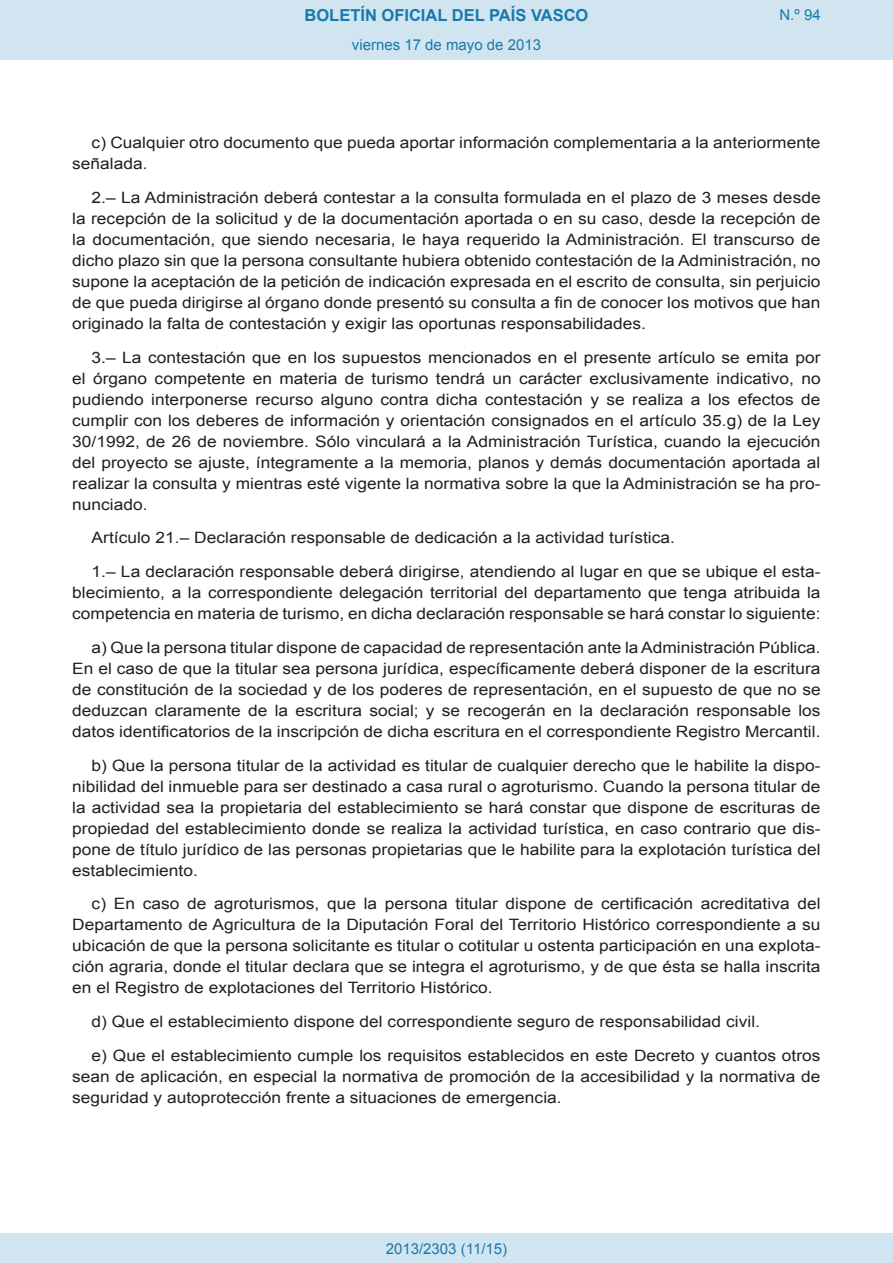
<style>
.page{position:relative;width:893px;height:1263px;background:#fff}
.page>*{position:absolute;margin:0;border:0;box-sizing:border-box;transform-origin:0 0}
.t1{font:700 16.5px "Arial";color:#1879ad}
.BOPVDetalle{font:15.6px/21px "Arial";color:#231f20;text-align:justify;scale:1.11 1}
.Paginacion_Centro{font:15px "Arial";color:#1879ad}
</style>
<div class="page">
<div style="left:0;top:0;width:893px;height:60px;background:#d0e5f0"></div>
<div style="left:0;top:1233px;width:893px;height:30px;background:#d0e5f0"></div>
<p class="t1" style="left:305px;top:4px;width:285px">BOLETÍN OFICIAL DEL PAÍS VASCO</p>
<p class="Paginacion_Centro" style="left:352px;top:35px;width:191px">viernes 17 de mayo de 2013</p>
<p class="Paginacion_Centro" style="left:779px;top:5px;width:43px">N.º 94</p>
<p class="BOPVDetalle" style="left:72px;top:132px;width:676px;text-indent:19px">c) Cualquier otro documento que pueda aportar información complementaria a la anteriormente señalada.</p>
<p class="BOPVDetalle" style="left:72px;top:187px;width:676px;text-indent:19px">2.– La Administración deberá contestar a la consulta formulada en el plazo de 3 meses desde la recepción de la solicitud y de la documentación aportada o en su caso, desde la recepción de la documentación, que siendo necesaria, le haya requerido la Administración. El transcurso de dicho plazo sin que la persona consultante hubiera obtenido contestación de la Administración, no supone la aceptación de la petición de indicación expresada en el escrito de consulta, sin perjuicio de que pueda dirigirse al órgano donde presentó su consulta a fin de conocer los motivos que han originado la falta de contestación y exigir las oportunas responsabilidades.</p>
<p class="BOPVDetalle" style="left:72px;top:347px;width:676px;text-indent:19px">3.– La contestación que en los supuestos mencionados en el presente artículo se emita por el órgano competente en materia de turismo tendrá un carácter exclusivamente indicativo, no pudiendo interponerse recurso alguno contra dicha contestación y se realiza a los efectos de cumplir con los deberes de información y orientación consignados en el artículo 35.g) de la Ley 30/1992, de 26 de noviembre. Sólo vinculará a la Administración Turística, cuando la ejecución del proyecto se ajuste, íntegramente a la memoria, planos y demás documentación aportada al realizar la consulta y mientras esté vigente la normativa sobre la que la Administración se ha pro&shy;nunciado.</p>
<p class="BOPVDetalle" style="left:92px;top:528px;width:527px">Artículo 21.– Declaración responsable de dedicación a la actividad turística.</p>
<p class="BOPVDetalle" style="left:72px;top:561px;width:676px;text-indent:19px">1.– La declaración responsable deberá dirigirse, atendiendo al lugar en que se ubique el esta&shy;blecimiento, a la correspondiente delegación territorial del departamento que tenga atribuida la competencia en materia de turismo, en dicha declaración responsable se hará constar lo siguiente:</p>
<p class="BOPVDetalle" style="left:72px;top:637px;width:676px;text-indent:19px">a) Que la persona titular dispone de capacidad de representación ante la Administración Pública.<br>En el caso de que la titular sea persona jurídica, específicamente deberá disponer de la escritura de constitución de la sociedad y de los poderes de representación, en el supuesto de que no se deduzcan claramente de la escritura social; y se recogerán en la declaración responsable los datos identificatorios de la inscripción de dicha escritura en el correspondiente Registro Mercantil.</p>
<p class="BOPVDetalle" style="left:72px;top:755px;width:676px;text-indent:19px">b) Que la persona titular de la actividad es titular de cualquier derecho que le habilite la dispo&shy;nibilidad del inmueble para ser destinado a casa rural o agroturismo. Cuando la persona titular de la actividad sea la propietaria del establecimiento se hará constar que dispone de escrituras de propiedad del establecimiento donde se realiza la actividad turística, en caso contrario que dis&shy;pone de título jurídico de las personas propietarias que le habilite para la explotación turística del establecimiento.</p>
<p class="BOPVDetalle" style="left:72px;top:894px;width:676px;text-indent:19px">c) En caso de agroturismos, que la persona titular dispone de certificación acreditativa del Departamento de Agricultura de la Diputación Foral del Territorio Histórico correspondiente a su ubicación de que la persona solicitante es titular o cotitular u ostenta participación en una explota&shy;ción agraria, donde el titular declara que se integra el agroturismo, y de que ésta se halla inscrita en el Registro de explotaciones del Territorio Histórico.</p>
<p class="BOPVDetalle" style="left:92px;top:1011px;width:604px">d) Que el establecimiento dispone del correspondiente seguro de responsabilidad civil.</p>
<p class="BOPVDetalle" style="left:72px;top:1045px;width:676px;text-indent:19px">e) Que el establecimiento cumple los requisitos establecidos en este Decreto y cuantos otros sean de aplicación, en especial la normativa de promoción de la accesibilidad y la normativa de seguridad y autoprotección frente a situaciones de emergencia.</p>
<p class="Paginacion_Centro" style="left:386px;top:1238px;width:123px">2013/2303 (11/15)</p>
</div>
